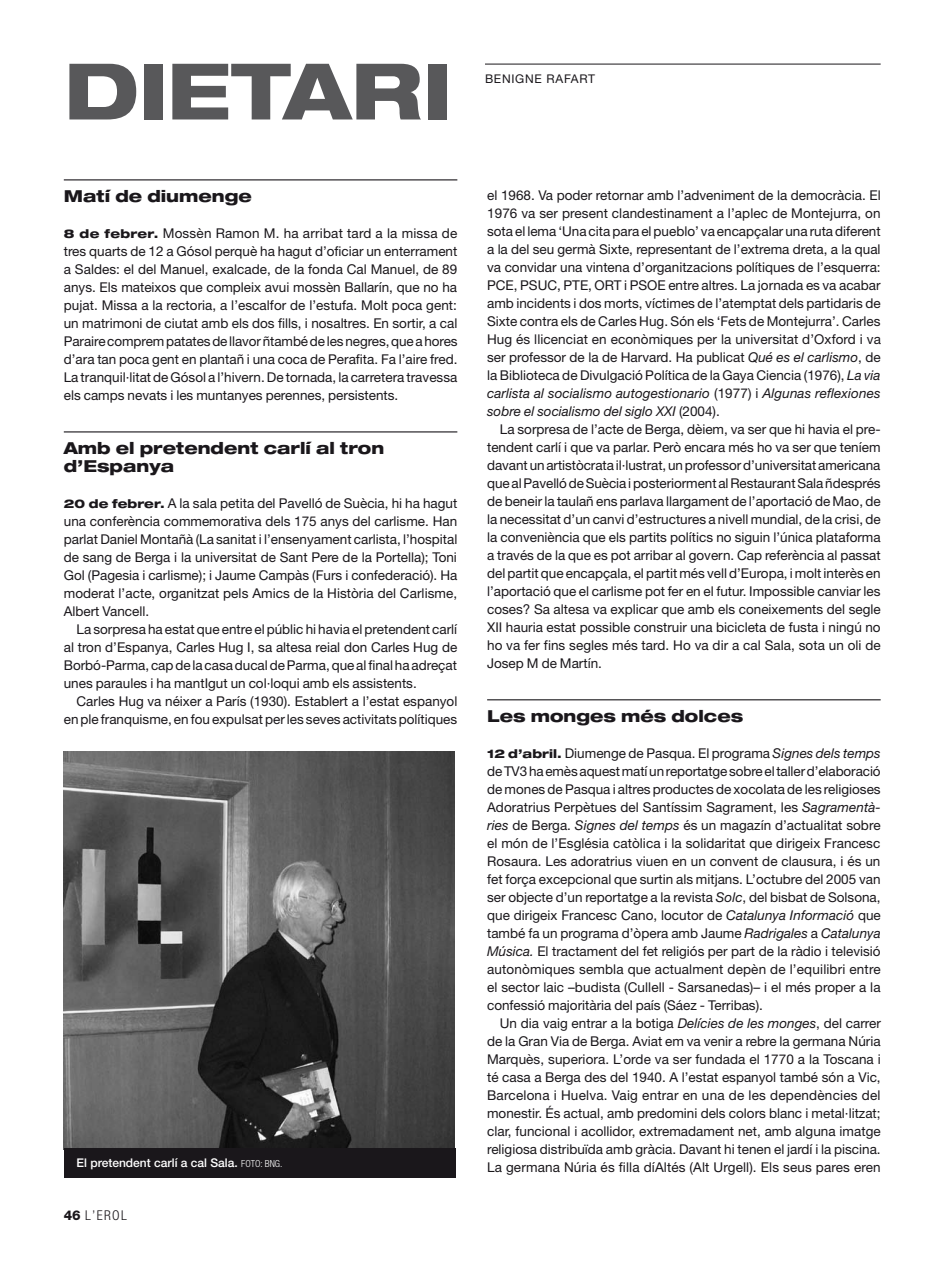
<style>
.page{position:relative;width:936px;height:1263px;background:#fff}
.page>*{position:absolute;margin:0;border:0;box-sizing:border-box;transform-origin:0 0}
.t1{font:800 expanded 78px "Helvetica Neue LT Std";letter-spacing:-.015em;color:#58585a}
.t2{font:800 expanded 16.5px/18px "Helvetica Neue LT Std";color:#1a171b}
.t3{font:13.5px/18px "Helvetica Neue LT Std";color:#1a171b;text-align:justify}
.t4{font:300 condensed 13.5px "Helvetica Neue LT Std";color:#1a171b}
.t5{font:500 12px "Helvetica Neue LT Std";color:#fff}
.t6{font:12px "Helvetica Neue LT Std";letter-spacing:.06em;color:#1a171b}
.s1{font-weight:800;font-stretch:expanded;font-size:12px}
.s2{font-weight:300;font-stretch:condensed;font-size:9.75px}
.s3{font-weight:800;font-stretch:normal}
.s4{font-style:italic}
</style>
<div class="page">
<hr style="left:485px;top:64px;width:395px;height:1px;background:#1a171b">
<hr style="left:64px;top:179px;width:393px;height:1px;background:#1a171b">
<hr style="left:64px;top:431px;width:393px;height:1px;background:#1a171b">
<hr style="left:487px;top:699px;width:393px;height:1px;background:#1a171b">
<img style="left:64px;top:752px;width:391px;height:396px">
<div style="left:64px;top:1148px;width:391px;height:30px;background:#1a171b"></div>
<h1 class="t1" style="left:64px;top:42px;width:390px">dietari</h1>
<p class="t6" style="left:485px;top:72px;width:108px">Benigne rafart</p>
<p class="t2" style="left:64px;top:186px;width:189px">Matí de diumenge</p>
<p class="t3" style="left:64px;top:224px;width:395px"><span class="s1">8 de febrer.</span> Mossèn Ramon M. ha arribat tard a la missa de tres quarts de 12 a Gósol perquè ha hagut d’oficiar un enterrament a Saldes: el del Manuel, exalcade, de la fonda Cal Manuel, de 89 anys. Els mateixos que compleix avui mossèn Ballarín, que no ha pujat. Missa a la rectoria, a l’escalfor de l’estufa. Molt poca gent: un matrimoni de ciutat amb els dos fills, i nosaltres. En sortir, a cal Paraire comprem patates de llavor ñtambé de les negres, que a hores d’ara tan poca gent en plantañ i una coca de Perafita. Fa l’aire fred.<br>La tranquil·litat de Gósol a l’hivern. De tornada, la carretera travessa els camps nevats i les muntanyes perennes, persistents.</p>
<p class="t2" style="left:64px;top:438px;width:322px">Amb el pretendent carlí al tron d’Espanya</p>
<p class="t3" style="left:64px;top:494px;width:395px"><span class="s1">20 de febrer.</span> A la sala petita del Pavelló de Suècia, hi ha hagut una conferència commemorativa dels 175 anys del carlisme. Han parlat Daniel Montañà (La sanitat i l’ensenyament carlista, l’hospital de sang de Berga i la universitat de Sant Pere de la Portella); Toni Gol (Pagesia i carlisme); i Jaume Campàs (Furs i confederació). Ha moderat l’acte, organitzat pels Amics de la Història del Carlisme, Albert Vancell.</p>
<p class="t3" style="left:64px;top:620px;width:395px;text-indent:13px">La sorpresa ha estat que entre el públic hi havia el pretendent carlí al tron d’Espanya, Carles Hug I, sa altesa reial don Carles Hug de Borbó-Parma, cap de la casa ducal de Parma, que al final ha adreçat unes paraules i ha mantIgut un col·loqui amb els assistents.</p>
<p class="t3" style="left:64px;top:692px;width:395px;text-align:right">Carles Hug va néixer a París (1930). Establert a l’estat espanyol en ple franquisme, en fou expulsat per les seves activitats polítiques</p>
<p class="t5" style="left:77px;top:1156px;width:207px">El pretendent carlí a cal Sala. <span class="s2">Foto: BNG .</span></p>
<p class="t4" style="left:64px;top:1208px;width:65px"><span class="s3">46</span> L’EROL</p>
<p class="t3" style="left:487px;top:186px;width:395px">el 1968. Va poder retornar amb l’adveniment de la democràcia. El 1976 va ser present clandestinament a l’aplec de Montejurra, on sota el lema ‘Una cita para el pueblo’ va encapçalar una ruta diferent a la del seu germà Sixte, representant de l’extrema dreta, a la qual va convidar una vintena d’organitzacions polítiques de l’esquerra:<br>PCE, PSUC, PTE, ORT i PSOE entre altres. La jornada es va acabar amb incidents i dos morts, víctimes de l’atemptat dels partidaris de Sixte contra els de Carles Hug. Són els ‘Fets de Montejurra’. Carles Hug és llicenciat en econòmiques per la universitat d’Oxford i va ser professor de la de Harvard. Ha publicat <span class="s4">Qué es el carlismo</span>, de la Biblioteca de Divulgació Política de la Gaya Ciencia (1976), <span class="s4">La via carlista al socialismo autogestionario</span> (1977) i <span class="s4">Algunas reflexiones sobre el socialismo del siglo XXI</span> (2004).</p>
<p class="t3" style="left:487px;top:420px;width:395px;text-indent:13px">La sorpresa de l’acte de Berga, dèiem, va ser que hi havia el pre&shy;tendent carlí i que va parlar. Però encara més ho va ser que teníem davant un artistòcrata il·lustrat, un professor d’universitat americana que al Pavelló de Suècia i posteriorment al Restaurant Sala ñdesprés de beneir la taulañ ens parlava llargament de l’aportació de Mao, de la necessitat d’un canvi d’estructures a nivell mundial, de la crisi, de la conveniència que els partits polítics no siguin l’única plataforma a través de la que es pot arribar al govern. Cap referència al passat del partit que encapçala, el partit més vell d’Europa, i molt interès en l’aportació que el carlisme pot fer en el futur. Impossible canviar les coses? Sa altesa va explicar que amb els coneixements del segle XII hauria estat possible construir una bicicleta de fusta i ningú no ho va fer fins segles més tard. Ho va dir a cal Sala, sota un oli de Josep M de Martín.</p>
<p class="t2" style="left:487px;top:706px;width:258px">Les monges més dolces</p>
<p class="t3" style="left:487px;top:744px;width:395px"><span class="s1">12 d’abril.</span> Diumenge de Pasqua. El programa <span class="s4">Signes dels temps </span>de TV3 ha emès aquest matí un reportatge sobre el taller d’elaboració de mones de Pasqua i altres productes de xocolata de les religioses Adoratrius Perpètues del Santíssim Sagrament, les <span class="s4">Sagramentà&shy;ries</span> de Berga. <span class="s4">Signes del temps</span> és un magazín d’actualitat sobre el món de l’Església catòlica i la solidaritat que dirigeix Francesc Rosaura. Les adoratrius viuen en un convent de clausura, i és un fet força excepcional que surtin als mitjans. L’octubre del 2005 van ser objecte d’un reportatge a la revista <span class="s4">Solc</span>, del bisbat de Solsona, que dirigeix Francesc Cano, locutor de <span class="s4">Catalunya Informació</span> que també fa un programa d’òpera amb Jaume <span class="s4">Radrigales</span> a <span class="s4">Catalunya Música.</span> El tractament del fet religiós per part de la ràdio i televisió autonòmiques sembla que actualment depèn de l’equilibri entre el sector laic –budista (Cullell - Sarsanedas)– i el més proper a la confessió majoritària del país (Sáez - Terribas).</p>
<p class="t3" style="left:487px;top:1014px;width:395px;text-indent:13px">Un dia vaig entrar a la botiga <span class="s4">Delícies de les monges</span>, del carrer de la Gran Via de Berga. Aviat em va venir a rebre la germana Núria Marquès, superiora. L’orde va ser fundada el 1770 a la Toscana i té casa a Berga des del 1940. A l’estat espanyol també són a Vic, Barcelona i Huelva. Vaig entrar en una de les dependències del monestir. És actual, amb predomini dels colors blanc i metal·litzat; clar, funcional i acollidor, extremadament net, amb alguna imatge religiosa distribuïda amb gràcia. Davant hi tenen el jardí i la piscina.<br>La germana Núria és filla díAltés (Alt Urgell). Els seus pares eren</p>
</div>
